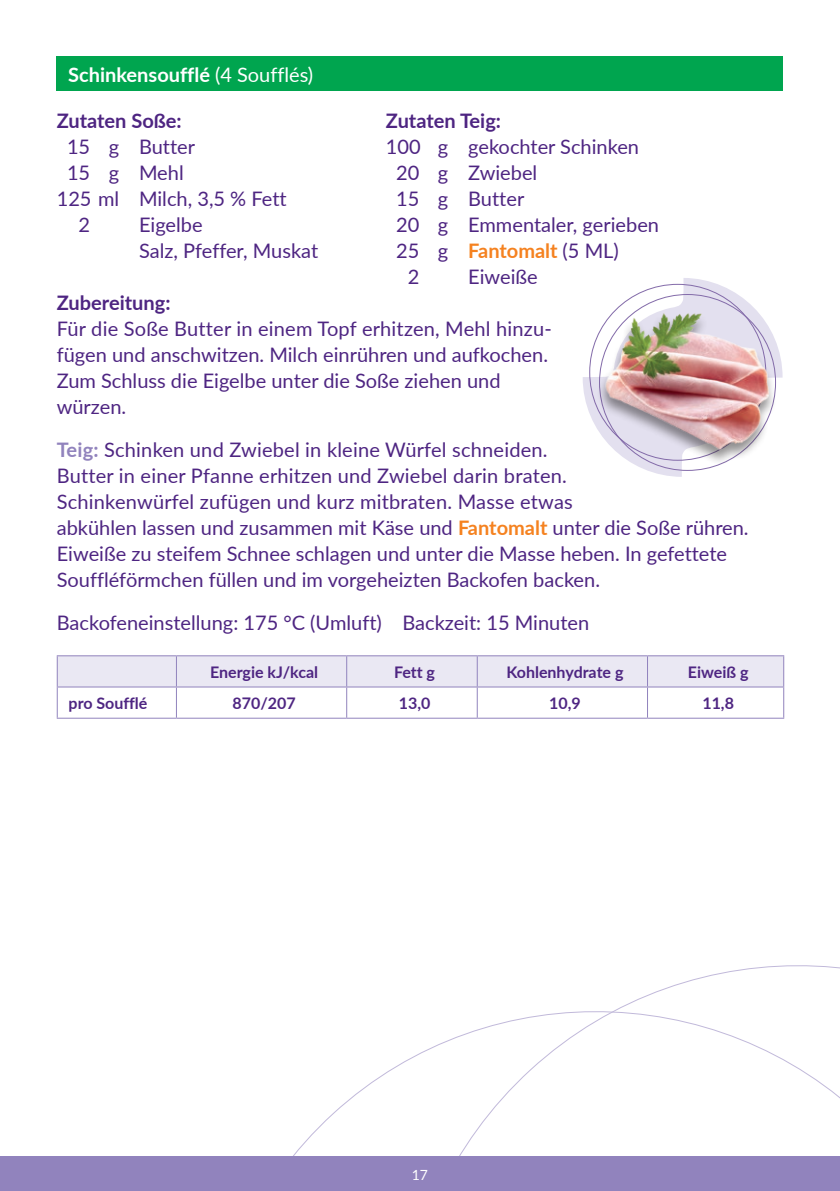
<style>
.page{position:relative;width:840px;height:1191px;background:#fff}
.page>*{position:absolute;margin:0;border:0;box-sizing:border-box;transform-origin:0 0}
.t1{font:20px/26px "Lato";color:#4e2582}
.t2{font:700 20px "Lato";color:#4e2582}
.t3{font:700 20px "Lato";color:#fff}
.t4{font:700 20px "Lato";color:#f58220}
.t5{font:700 16px "Lato";color:#4e2582}
.t6{font:14px "Lato";color:#fff}
.s1{font-weight:400}
.s2{font-weight:700;color:#9183bd}
.s3{font-weight:700;color:#f58220}
.s4{font-weight:400;color:#4e2582}
</style>
<div class="page">
<div style="left:57px;top:57px;width:725px;height:34px;background:#00a54f"></div>
<div style="left:58px;top:656px;width:724px;height:30px;background:#eae8f3"></div>
<hr style="left:57px;top:655px;width:119px;height:1px;background:#9183bd">
<hr style="left:57px;top:656px;width:1px;height:30px;background:#9183bd">
<hr style="left:176px;top:655px;width:170px;height:1px;background:#9183bd">
<hr style="left:176px;top:656px;width:1px;height:30px;background:#9183bd">
<hr style="left:346px;top:655px;width:131px;height:1px;background:#9183bd">
<hr style="left:346px;top:656px;width:1px;height:30px;background:#9183bd">
<hr style="left:477px;top:655px;width:170px;height:1px;background:#9183bd">
<hr style="left:476px;top:656px;width:1px;height:30px;background:#9183bd">
<hr style="left:647px;top:655px;width:136px;height:1px;background:#9183bd">
<hr style="left:646px;top:656px;width:1px;height:30px;background:#9183bd">
<hr style="left:782px;top:656px;width:1px;height:30px;background:#9183bd">
<hr style="left:57px;top:686px;width:119px;height:1px;background:#9183bd">
<hr style="left:57px;top:687px;width:1px;height:30px;background:#9183bd">
<hr style="left:176px;top:686px;width:170px;height:1px;background:#9183bd">
<hr style="left:176px;top:687px;width:1px;height:30px;background:#9183bd">
<hr style="left:346px;top:686px;width:131px;height:1px;background:#9183bd">
<hr style="left:346px;top:687px;width:1px;height:30px;background:#9183bd">
<hr style="left:477px;top:686px;width:170px;height:1px;background:#9183bd">
<hr style="left:476px;top:687px;width:1px;height:30px;background:#9183bd">
<hr style="left:647px;top:686px;width:136px;height:1px;background:#9183bd">
<hr style="left:646px;top:687px;width:1px;height:30px;background:#9183bd">
<hr style="left:782px;top:687px;width:1px;height:30px;background:#9183bd">
<hr style="left:57px;top:717px;width:119px;height:1px;background:#9183bd">
<hr style="left:176px;top:717px;width:170px;height:1px;background:#9183bd">
<hr style="left:477px;top:717px;width:170px;height:1px;background:#9183bd">
<hr style="left:647px;top:717px;width:136px;height:1px;background:#9183bd">
<hr style="left:346px;top:717px;width:131px;height:1px;background:#9183bd">
<svg style="left:583px;top:278px;width:161px;height:199px"></svg>
<img style="left:593px;top:299px;width:190px;height:164px">
<svg style="left:357px;top:965px;width:482px;height:192px"></svg>
<div style="left:0;top:1157px;width:839px;height:34px;background:#9183bd"></div>
<p class="t3" style="left:68px;top:60px;width:246px">Schinkensoufflé <span class="s1">(4 Soufflés)</span></p>
<p class="t2" style="left:57px;top:106px;width:126px">Zutaten Soße:</p>
<p class="t1" style="left:67px;top:133px;width:129px">15 g Butter</p>
<p class="t1" style="left:67px;top:159px;width:118px">15 g Mehl</p>
<p class="t1" style="left:57px;top:185px;width:231px">125 ml Milch, 3,5 % Fett</p>
<p class="t1" style="left:79px;top:211px;width:13px">2</p>
<p class="t1" style="left:139px;top:211px;width:180px">Eigelbe<br>Salz, Pfeffer, Muskat</p>
<p class="t2" style="left:57px;top:288px;width:115px">Zubereitung:</p>
<p class="t1" style="left:57px;top:315px;width:496px">Für die Soße Butter in einem Topf erhitzen, Mehl hinzu&shy;fügen und anschwitzen. Milch einrühren und aufkochen.<br>Zum Schluss die Eigelbe unter die Soße ziehen und würzen.</p>
<p class="t1" style="left:57px;top:436px;width:693px"><span class="s2">Teig:</span> Schinken und Zwiebel in kleine Würfel schneiden.<br>Butter in einer Pfanne erhitzen und Zwiebel darin braten.<br>Schinkenwürfel zufügen und kurz mitbraten. Masse etwas<br>abkühlen lassen und zusammen mit Käse und <span class="s3">Fantomalt</span> unter die Soße rühren.<br>Eiweiße zu steifem Schnee schlagen und unter die Masse heben. In gefettete Souffléförmchen füllen und im vorgeheizten Backofen backen.</p>
<p class="t1" style="left:57px;top:609px;width:533px">Backofeneinstellung: 175 °C (Umluft) Backzeit: 15 Minuten</p>
<p class="t5" style="left:210px;top:660px;width:110px">Energie kJ/kcal</p>
<p class="t5" style="left:394px;top:660px;width:43px">Fett g</p>
<p class="t5" style="left:506px;top:660px;width:118px">Kohlenhydrate g</p>
<p class="t5" style="left:687px;top:660px;width:62px">Eiweiß g</p>
<p class="t5" style="left:69px;top:691px;width:80px">pro Soufflé</p>
<p class="t5" style="left:232px;top:691px;width:65px">870/207</p>
<p class="t5" style="left:398px;top:691px;width:33px">13,0</p>
<p class="t5" style="left:549px;top:691px;width:33px">10,9</p>
<p class="t5" style="left:702px;top:691px;width:33px">11,8</p>
<p class="t2" style="left:386px;top:106px;width:117px">Zutaten Teig:</p>
<p class="t1" style="left:386px;top:132px;width:254px">100 g gekochter Schinken</p>
<p class="t1" style="left:396px;top:158px;width:143px">20 g Zwiebel</p>
<p class="t1" style="left:396px;top:184px;width:129px">15 g Butter</p>
<p class="t1" style="left:396px;top:210px;width:264px">20 g Emmentaler, gerieben</p>
<p class="t4" style="left:396px;top:236px;width:224px"><span class="s4">25 g</span> Fantomalt <span class="s4">(5 ML)</span></p>
<p class="t1" style="left:407px;top:262px;width:13px">2</p>
<p class="t1" style="left:468px;top:262px;width:71px">Eiweiße</p>
<p class="t6" style="left:411px;top:1164px;width:18px">17</p>
</div>
